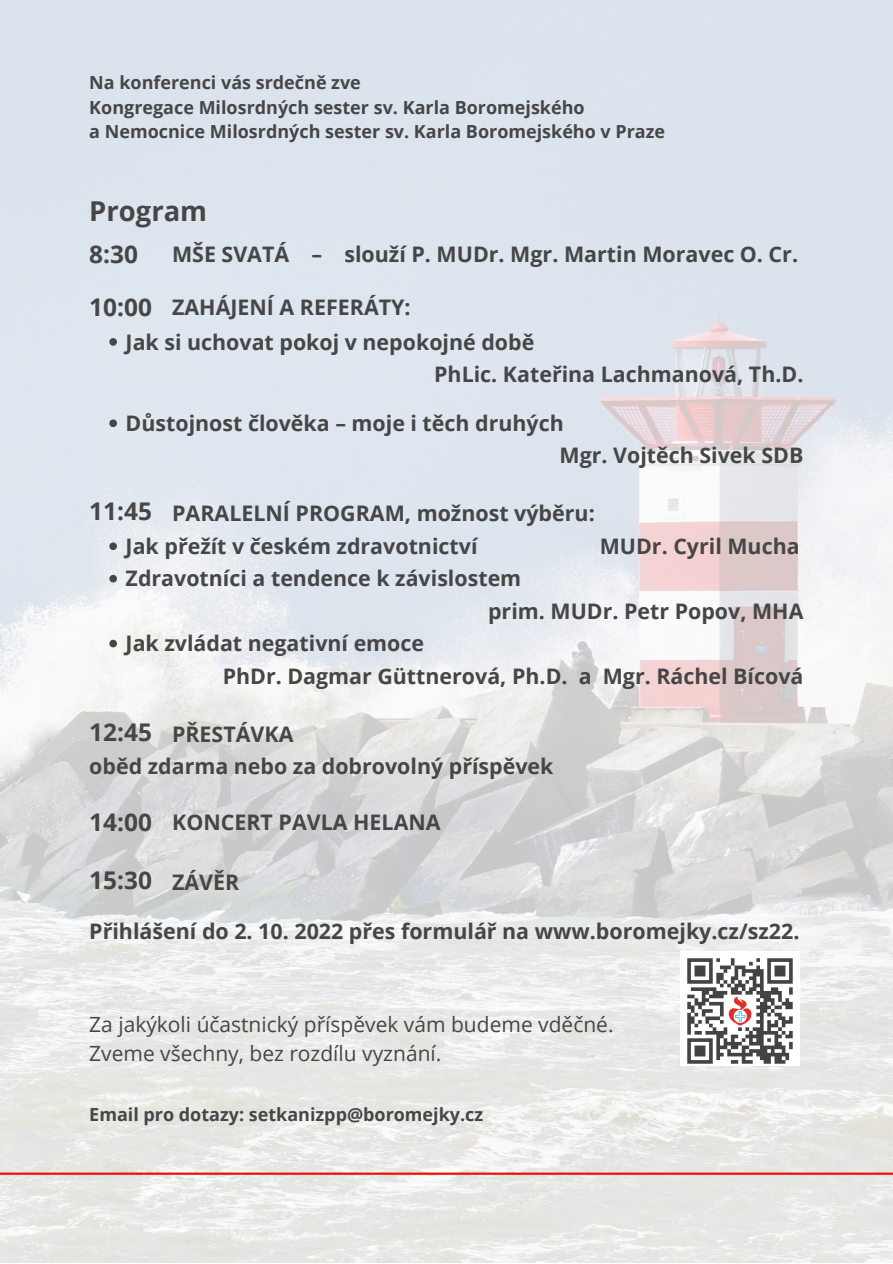
<style>
.page{position:relative;width:893px;height:1264px;background:#fff}
.page>*{position:absolute;margin:0;border:0;box-sizing:border-box;transform-origin:0 0}
.t1{font:700 27.45px "Open Sans";color:#464646}
.t2{font:700 24.45px/53.4px "Open Sans";color:#464646}
.t3{font:700 21.45px "Open Sans";color:#464646}
.t4{font:21px/29.2px "Open Sans";color:#464646}
.t5{font:700 18px/24.8px "Open Sans";color:#464646}
</style>
<div class="page">
<img style="left:0;top:0;width:892px;height:1261px">
<img style="left:680px;top:951px;width:119px;height:114px">
<hr style="left:0;top:1172px;width:892px;height:2px;background:#e11707">
<svg style="left:109px;top:338px;width:8px;height:8px"></svg>
<svg style="left:109px;top:419px;width:8px;height:8px"></svg>
<svg style="left:109px;top:542px;width:8px;height:8px"></svg>
<svg style="left:109px;top:575px;width:8px;height:7px"></svg>
<svg style="left:109px;top:639px;width:8px;height:8px"></svg>
<p class="t5" style="left:89px;top:70px;width:577px">Na konferenci vás srdečně zve<br>Kongregace Milosrdných sester sv. Karla Boromejského<br>a Nemocnice Milosrdných sester sv. Karla Boromejského v Praze</p>
<p class="t1" style="left:89px;top:192px;width:119px">Program</p>
<p class="t2" style="left:89px;top:226px;width:64px">8:30<br>10:00</p>
<p class="t3" style="left:172px;top:239px;width:627px">MŠE SVATÁ – slouží P. MUDr. Mgr. Martin Moravec O. Cr.</p>
<p class="t3" style="left:172px;top:292px;width:240px">ZAHÁJENÍ A REFERÁTY:</p>
<p class="t3" style="left:126px;top:326px;width:410px">Jak si uchovat pokoj v nepokojné době</p>
<p class="t3" style="left:434px;top:359px;width:371px">PhLic. Kateřina Lachmanová, Th.D.</p>
<p class="t3" style="left:126px;top:408px;width:439px">Důstojnost člověka – moje i těch druhých</p>
<p class="t2" style="left:89px;top:484px;width:64px">11:45</p>
<p class="t3" style="left:559px;top:440px;width:245px">Mgr. Vojtěch Sivek SDB</p>
<p class="t3" style="left:172px;top:497px;width:424px">PARALELNÍ PROGRAM, možnost výběru:</p>
<p class="t3" style="left:126px;top:531px;width:353px">Jak přežít v českém zdravotnictví</p>
<p class="t3" style="left:599px;top:531px;width:201px">MUDr. Cyril Mucha</p>
<p class="t3" style="left:126px;top:563px;width:397px">Zdravotníci a tendence k závislostem</p>
<p class="t3" style="left:126px;top:628px;width:300px">Jak zvládat negativní emoce</p>
<p class="t3" style="left:488px;top:596px;width:317px">prim. MUDr. Petr Popov, MHA</p>
<p class="t3" style="left:223px;top:660px;width:582px">PhDr. Dagmar Güttnerová, Ph.D. a Mgr. Ráchel Bícová</p>
<p class="t3" style="left:172px;top:718px;width:123px">PŘESTÁVKA</p>
<p class="t2" style="left:89px;top:704px;width:64px">12:45</p>
<p class="t3" style="left:89px;top:751px;width:465px">oběd zdarma nebo za dobrovolný příspěvek</p>
<p class="t2" style="left:89px;top:795px;width:64px">14:00</p>
<p class="t2" style="left:89px;top:853px;width:64px">15:30</p>
<p class="t3" style="left:172px;top:807px;width:270px">KONCERT PAVLA HELANA</p>
<p class="t3" style="left:172px;top:867px;width:69px">ZÁVĚR</p>
<p class="t3" style="left:89px;top:916px;width:711px">Přihlášení do 2. 10. 2022 přes formulář na www.boromejky.cz/sz22.</p>
<p class="t4" style="left:89px;top:1009px;width:526px">Za jakýkoli účastnický příspěvek vám budeme vděčné.<br>Zveme všechny, bez rozdílu vyznání.</p>
<p class="t5" style="left:89px;top:1101px;width:395px">Email pro dotazy: setkanizpp@boromejky.cz</p>
</div>
